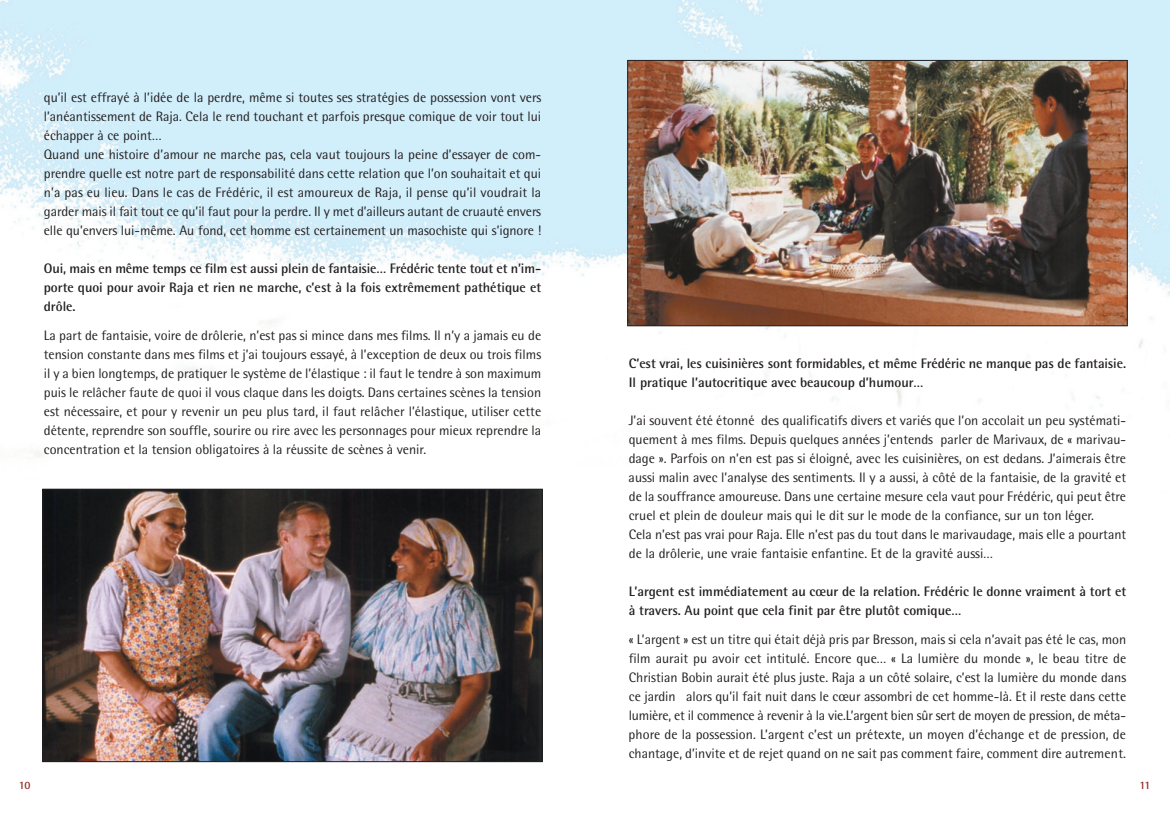
<style>
.page{position:relative;width:1170px;height:815px;background:#fff}
.page>*{position:absolute;margin:0;border:0;box-sizing:border-box;transform-origin:0 0}
.t1{font:13.75px/19px "Rotis Semi Sans";color:#231f20}
.t2{font:700 13.75px/19px "Rotis Semi Sans";color:#231f20}
.t3{font:700 11.25px "Rotis Semi Sans";color:#992a29}
</style>
<div class="page">
<img style="left:0;top:0;width:1169px;height:493px">
<img style="left:45px;top:491px;width:495px;height:269px">
<div style="left:43px;top:489px;width:499px;height:273px;border:1px solid #231f20"></div>
<img style="left:629px;top:62px;width:496px;height:262px">
<div style="left:627px;top:60px;width:500px;height:266px;border:1px solid #231f20"></div>
<p class="t1" style="left:44px;top:89px;width:499px">qu’il est effrayé à l’idée de la perdre, même si toutes ses stratégies de possession vont vers l’anéantissement de Raja. Cela le rend touchant et parfois presque comique de voir tout lui échapper à ce point…<br>Quand une histoire d’amour ne marche pas, cela vaut toujours la peine d’essayer de com&shy;prendre quelle est notre part de responsabilité dans cette relation que l’on souhaitait et qui n’a pas eu lieu. Dans le cas de Frédéric, il est amoureux de Raja, il pense qu’il voudrait la garder mais il fait tout ce qu’il faut pour la perdre. Il y met d’ailleurs autant de cruauté envers elle qu’envers lui-même. Au fond, cet homme est certainement un masochiste qui s’ignore !</p>
<p class="t2" style="left:44px;top:260px;width:499px;text-align:justify">Oui, mais en même temps ce film est aussi plein de fantaisie… Frédéric tente tout et n’im&shy;porte quoi pour avoir Raja et rien ne marche, c’est à la fois extrêmement pathétique et drôle.</p>
<p class="t1" style="left:44px;top:327px;width:499px;text-align:justify">La part de fantaisie, voire de drôlerie, n’est pas si mince dans mes films. Il n’y a jamais eu de tension constante dans mes films et j’ai toujours essayé, à l’exception de deux ou trois films il y a bien longtemps, de pratiquer le système de l’élastique : il faut le tendre à son maximum puis le relâcher faute de quoi il vous claque dans les doigts. Dans certaines scènes la tension est nécessaire, et pour y revenir un peu plus tard, il faut relâcher l’élastique, utiliser cette détente, reprendre son souffle, sourire ou rire avec les personnages pour mieux reprendre la concentration et la tension obligatoires à la réussite de scènes à venir.</p>
<p class="t2" style="left:628px;top:355px;width:499px">C’est vrai, les cuisinières sont formidables, et même Frédéric ne manque pas de fantaisie.<br>Il pratique l’autocritique avec beaucoup d’humour…</p>
<p class="t1" style="left:628px;top:412px;width:499px">J’ai souvent été étonné des qualificatifs divers et variés que l’on accolait un peu systémati&shy;quement à mes films. Depuis quelques années j’entends parler de Marivaux, de « marivau&shy;dage ». Parfois on n’en est pas si éloigné, avec les cuisinières, on est dedans. J’aimerais être aussi malin avec l’analyse des sentiments. Il y a aussi, à côté de la fantaisie, de la gravité et de la souffrance amoureuse. Dans une certaine mesure cela vaut pour Frédéric, qui peut être cruel et plein de douleur mais qui le dit sur le mode de la confiance, sur un ton léger.<br>Cela n’est pas vrai pour Raja. Elle n’est pas du tout dans le marivaudage, mais elle a pourtant de la drôlerie, une vraie fantaisie enfantine. Et de la gravité aussi…</p>
<p class="t2" style="left:628px;top:583px;width:499px">L’argent est immédiatement au cœur de la relation. Frédéric le donne vraiment à tort et à travers. Au point que cela finit par être plutôt comique…</p>
<p class="t1" style="left:628px;top:631px;width:499px;text-align:justify">« L’argent » est un titre qui était déjà pris par Bresson, mais si cela n’avait pas été le cas, mon film aurait pu avoir cet intitulé. Encore que… « La lumière du monde », le beau titre de Christian Bobin aurait été plus juste. Raja a un côté solaire, c’est la lumière du monde dans ce jardin alors qu’il fait nuit dans le cœur assombri de cet homme-là. Et il reste dans cette lumière, et il commence à revenir à la vie.L’argent bien sûr sert de moyen de pression, de méta&shy;phore de la possession. L’argent c’est un prétexte, un moyen d’échange et de pression, de chantage, d’invite et de rejet quand on ne sait pas comment faire, comment dire autrement.</p>
<p class="t3" style="left:19px;top:781px;width:13px">10</p>
<p class="t3" style="left:1139px;top:781px;width:13px">11</p>
</div>
